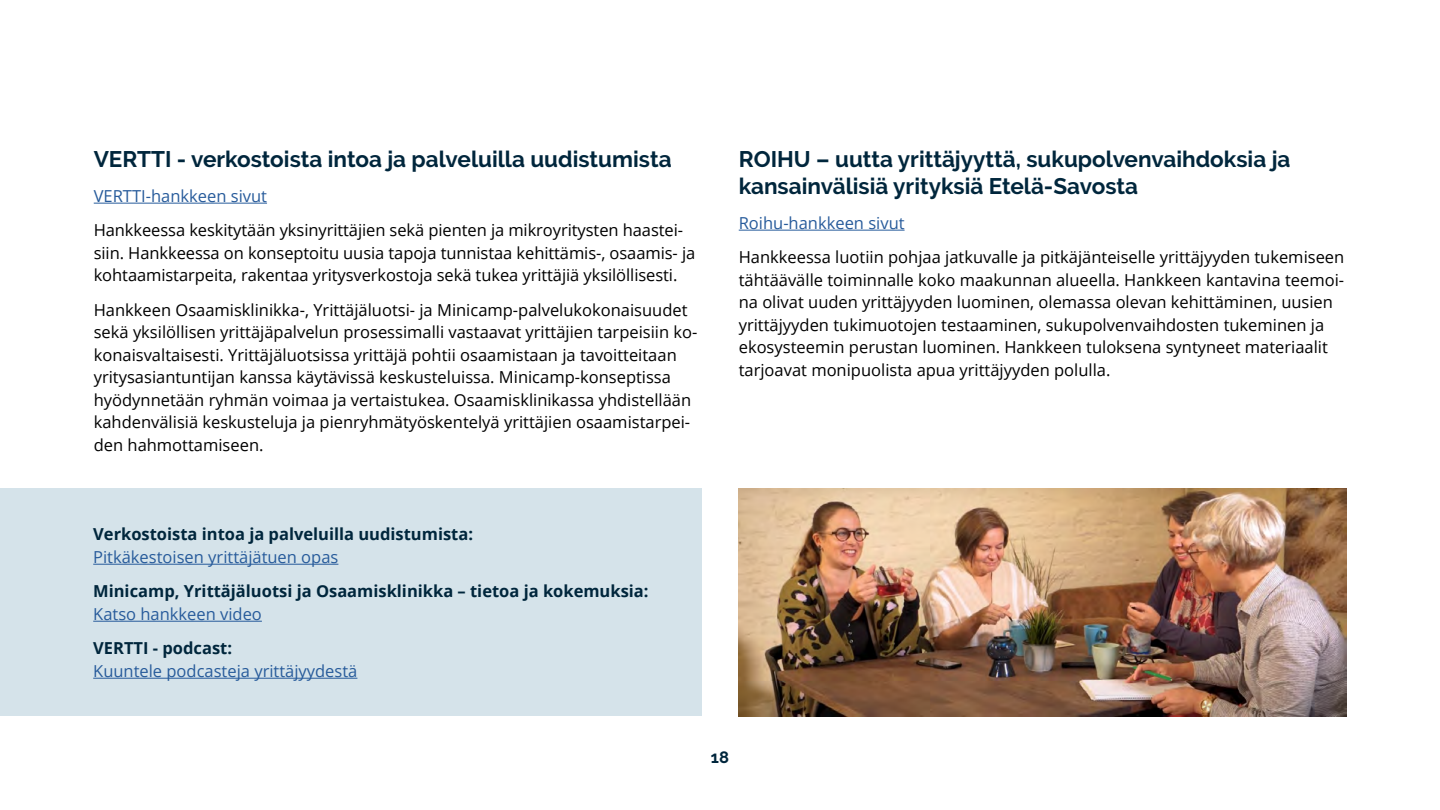
<style>
.page{position:relative;width:1440px;height:810px;background:#fff}
.page>*{position:absolute;margin:0;border:0;box-sizing:border-box;transform-origin:0 0}
.Väliotsikko_2{font:700 22.5px/27px "Raleway";color:#00263c}
.Leipis_oikea{font:16.5px/22.5px "Open Sans";color:#000}
.Leipis_oikea-2{font:700 16.5px/22.5px "Open Sans";color:#00263c}
.Leipis_oikea-3{font:16.5px/22.5px "Open Sans";color:#275b9b}
.Väliotsikko_2-2{font:16.5px "Open Sans";color:#275b9b}
.t1{font:700 16.5px "Raleway";color:#00263c}
.s1{font-weight:400;color:#275b9b}
.s2{font-weight:700;color:#00263c}
</style>
<div class="page">
<div style="left:0;top:488px;width:701px;height:228px;background:#d5e3ea"></div>
<hr style="left:94px;top:203px;width:173px;height:1px;background:#275b9b">
<hr style="left:93px;top:564px;width:245px;height:1px;background:#275b9b">
<hr style="left:93px;top:621px;width:169px;height:1px;background:#275b9b">
<hr style="left:93px;top:678px;width:264px;height:1px;background:#275b9b">
<hr style="left:739px;top:230px;width:166px;height:1px;background:#275b9b">
<img style="left:739px;top:488px;width:608px;height:228px">
<h3 class="Väliotsikko_2" style="left:94px;top:146px;width:579px">VERTTI - verkostoista intoa ja palveluilla uudistumista</h3>
<h3 class="Väliotsikko_2-2" style="left:94px;top:185px;width:175px">VERTTI-hankkeen sivut</h3>
<p class="Leipis_oikea" style="left:94px;top:219px;width:603px">Hankkeessa keskitytään yksinyrittäjien sekä pienten ja mikroyritysten haastei&shy;siin. Hankkeessa on konseptoitu uusia tapoja tunnistaa kehittämis-, osaamis- ja kohtaamistarpeita, rakentaa yritysverkostoja sekä tukea yrittäjiä yksilöllisesti.</p>
<p class="Leipis_oikea" style="left:94px;top:298px;width:605px">Hankkeen Osaamisklinikka-, Yrittäjäluotsi- ja Minicamp-palvelukokonaisuudet sekä yksilöllisen yrittäjäpalvelun prosessimalli vastaavat yrittäjien tarpeisiin ko&shy;konaisvaltaisesti. Yrittäjäluotsissa yrittäjä pohtii osaamistaan ja tavoitteitaan yritysasiantuntijan kanssa käytävissä keskusteluissa. Minicamp-konseptissa hyödynnetään ryhmän voimaa ja vertaistukea. Osaamisklinikassa yhdistellään kahdenvälisiä keskusteluja ja pienryhmätyöskentelyä yrittäjien osaamistarpei&shy;den hahmottamiseen.</p>
<h3 class="Väliotsikko_2" style="left:739px;top:146px;width:553px">ROIHU – uutta yrittäjyyttä, sukupolvenvaihdoksia ja kansainvälisiä yrityksiä Etelä-Savosta</h3>
<p class="Leipis_oikea-3" style="left:739px;top:211px;width:167px">Roihu-hankkeen sivut</p>
<p class="Leipis_oikea" style="left:739px;top:246px;width:607px">Hankkeessa luotiin pohjaa jatkuvalle ja pitkäjänteiselle yrittäjyyden tukemiseen tähtäävälle toiminnalle koko maakunnan alueella. Hankkeen kantavina teemoi&shy;na olivat uuden yrittäjyyden luominen, olemassa olevan kehittäminen, uusien yrittäjyyden tukimuotojen testaaminen, sukupolvenvaihdosten tukeminen ja ekosysteemin perustan luominen. Hankkeen tuloksena syntyneet materiaalit tarjoavat monipuolista apua yrittäjyyden polulla.</p>
<p class="Leipis_oikea-2" style="left:93px;top:523px;width:381px">Verkostoista intoa ja palveluilla uudistumista:<br><span class="s1">Pitkäkestoisen yrittäjätuen opas</span></p>
<p class="Leipis_oikea-2" style="left:93px;top:580px;width:557px">Minicamp, Yrittäjäluotsi ja Osaamisklinikka – tietoa ja kokemuksia:<br><span class="s1">Katso hankkeen video</span></p>
<p class="Leipis_oikea-3" style="left:93px;top:637px;width:266px"><span class="s2">VERTTI - podcast:<br></span>Kuuntele podcasteja yrittäjyydestä</p>
<p class="t1" style="left:711px;top:747px;width:20px">18</p>
</div>
